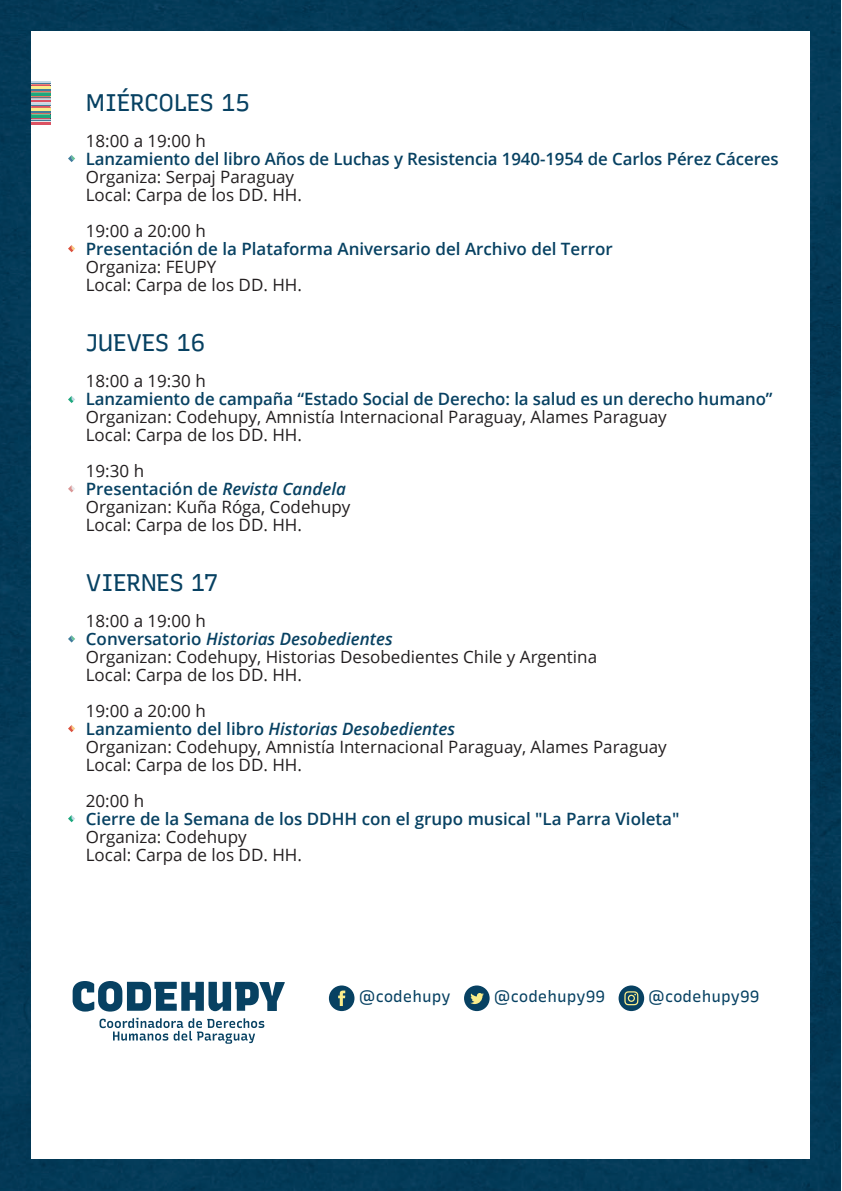
<style>
.page{position:relative;width:842px;height:1191px;background:#fff}
.page>*{position:absolute;margin:0;border:0;box-sizing:border-box;transform-origin:0 0}
.t1{font:300 24px "Recursive Sans Linear";color:#074162}
.t2{font:17px/18px "Open Sans";color:#231f20}
.t3{font:600 17px "Open Sans";letter-spacing:-.005em;color:#074162}
.t4{font:300 16px "Recursive Sans Linear";color:#074162}
.s1{font-weight:600;color:#074162}
.s2{font-weight:600;font-style:italic;color:#074162}
</style>
<div class="page">
<div style="left:0;top:0;width:840px;height:1191px;background:#033a57"></div>
<div style="left:32px;top:32px;width:778px;height:1127px;background:#fff"></div>
<svg style="left:31px;top:81px;width:19px;height:43px"></svg>
<hr style="left:31px;top:86px;width:19px;height:3px;background:#faed8b">
<svg style="left:73px;top:981px;width:212px;height:62px"></svg>
<div style="left:464px;top:985px;width:26px;height:26px;background:#074162;border-radius:50%"></div>
<svg style="left:470px;top:993px;width:14px;height:11px"></svg>
<div style="left:329px;top:985px;width:25px;height:26px;background:#074162;border-radius:50%"></div>
<svg style="left:338px;top:990px;width:7px;height:16px"></svg>
<div style="left:619px;top:985px;width:25px;height:26px;background:#074162;border-radius:50%"></div>
<svg style="left:624px;top:991px;width:14px;height:14px"></svg>
<svg style="left:68px;top:155px;width:7px;height:7px"></svg>
<svg style="left:68px;top:245px;width:7px;height:7px"></svg>
<svg style="left:68px;top:396px;width:7px;height:7px"></svg>
<svg style="left:68px;top:815px;width:7px;height:7px"></svg>
<svg style="left:68px;top:725px;width:7px;height:7px"></svg>
<svg style="left:68px;top:635px;width:7px;height:7px"></svg>
<svg style="left:68px;top:485px;width:7px;height:7px"></svg>
<h1 class="t1" style="left:86px;top:84px;width:166px">MIÉRCOLES 15</h1>
<p class="t2" style="left:86px;top:132px;width:121px">18:00 a 19:00 h</p>
<p class="t3" style="left:86px;top:147px;width:694px">Lanzamiento del libro Años de Luchas y Resistencia 1940-1954 de Carlos Pérez Cáceres</p>
<p class="t2" style="left:86px;top:168px;width:218px">Organiza: Serpaj Paraguay<br>Local: Carpa de los DD. HH.</p>
<p class="t2" style="left:86px;top:222px;width:121px">19:00 a 20:00 h</p>
<p class="t3" style="left:86px;top:237px;width:528px">Presentación de la Plataforma Aniversario del Archivo del Terror</p>
<p class="t2" style="left:86px;top:258px;width:218px">Organiza: FEUPY<br>Local: Carpa de los DD. HH.</p>
<h1 class="t1" style="left:86px;top:324px;width:121px">JUEVES 16</h1>
<p class="t2" style="left:86px;top:372px;width:121px">18:00 a 19:30 h</p>
<p class="t3" style="left:86px;top:387px;width:688px">Lanzamiento de campaña “Estado Social de Derecho: la salud es un derecho humano”</p>
<p class="t2" style="left:86px;top:408px;width:582px">Organizan: Codehupy, Amnistía Internacional Paraguay, Alames Paraguay<br>Local: Carpa de los DD. HH.</p>
<p class="t2" style="left:86px;top:462px;width:266px">19:30 h<br><span class="s1">Presentación de</span> <span class="s2">Revista Candela<br></span>Organizan: Kuña Róga, Codehupy<br>Local: Carpa de los DD. HH.</p>
<h1 class="t1" style="left:86px;top:564px;width:134px">VIERNES 17</h1>
<p class="t2" style="left:86px;top:612px;width:513px">18:00 a 19:00 h<br><span class="s1">Conversatorio</span> <span class="s2">Historias Desobedientes<br></span>Organizan: Codehupy, Historias Desobedientes Chile y Argentina Local: Carpa de los DD. HH.</p>
<p class="t2" style="left:86px;top:702px;width:582px">19:00 a 20:00 h<br><span class="s1">Lanzamiento del libro</span> <span class="s2">Historias Desobedientes<br></span>Organizan: Codehupy, Amnistía Internacional Paraguay, Alames Paraguay Local: Carpa de los DD. HH.</p>
<p class="t2" style="left:86px;top:792px;width:60px">20:00 h</p>
<p class="t3" style="left:86px;top:807px;width:595px">Cierre de la Semana de los DDHH con el grupo musical "La Parra Violeta"</p>
<p class="t2" style="left:86px;top:828px;width:218px">Organiza: Codehupy<br>Local: Carpa de los DD. HH.</p>
<p class="t4" style="left:359px;top:984px;width:93px">@codehupy</p>
<p class="t4" style="left:494px;top:984px;width:113px">@codehupy99</p>
<p class="t4" style="left:648px;top:984px;width:113px">@codehupy99</p>
</div>
